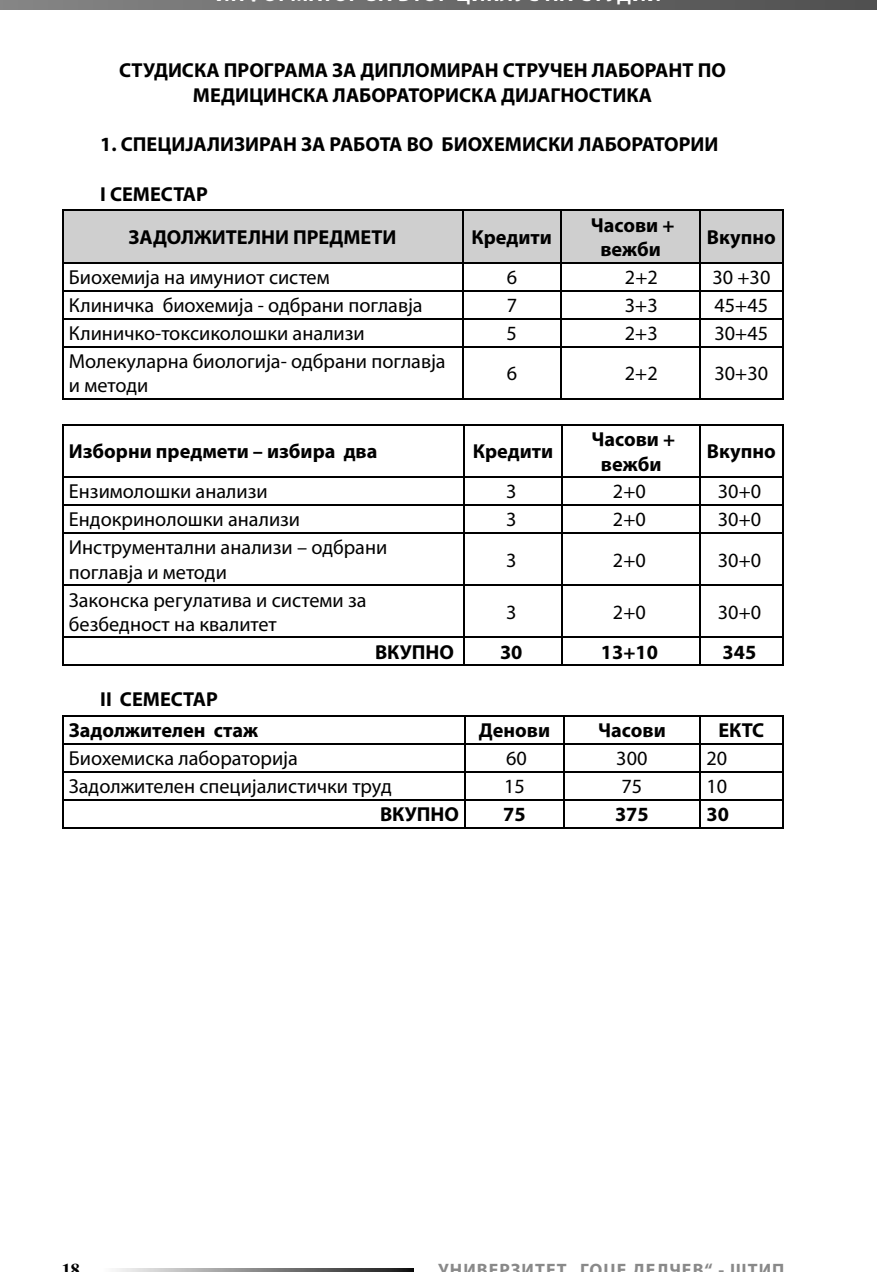
<style>
.page{position:relative;width:877px;height:1272px;background:#fff}
.page>*{position:absolute;margin:0;border:0;box-sizing:border-box;transform-origin:0 0}
.t1{font:20.25px/24.3px "Myriad Pro";color:#000}
.t2{font:700 20.25px/24.3px "Myriad Pro";color:#000;text-align:center}
.t3{font:700 18px "Myriad Pro";letter-spacing:.06em;color:#898989}
.t4{font:700 18px "Times";color:#000}
</style>
<div class="page">
<svg style="left:0;top:0;width:876px;height:10px;background:#6a6a6a"></svg>
<svg style="left:116px;top:1269px;width:297px;height:3px"></svg>
<hr style="left:62px;top:346px;width:721px;height:1px;background:#000">
<hr style="left:62px;top:398px;width:721px;height:1px;background:#000">
<hr style="left:62px;top:347px;width:1px;height:51px;background:#000">
<svg style="left:62px;top:210px;width:721px;height:136px"></svg>
<hr style="left:462px;top:347px;width:1px;height:51px;background:#000">
<hr style="left:560px;top:347px;width:1px;height:51px;background:#000">
<hr style="left:699px;top:347px;width:1px;height:51px;background:#000">
<hr style="left:782px;top:347px;width:1px;height:51px;background:#000">
<hr style="left:62px;top:424px;width:721px;height:1px;background:#000">
<hr style="left:62px;top:476px;width:721px;height:1px;background:#000">
<hr style="left:62px;top:504px;width:721px;height:1px;background:#000">
<hr style="left:62px;top:532px;width:721px;height:1px;background:#000">
<hr style="left:62px;top:584px;width:721px;height:2px;background:#000">
<hr style="left:62px;top:637px;width:721px;height:1px;background:#000">
<hr style="left:62px;top:665px;width:721px;height:1px;background:#000">
<hr style="left:62px;top:425px;width:1px;height:51px;background:#000">
<svg style="left:62px;top:477px;width:1px;height:55px"></svg>
<hr style="left:62px;top:533px;width:1px;height:51px;background:#000">
<hr style="left:62px;top:586px;width:1px;height:51px;background:#000">
<svg style="left:62px;top:638px;width:1px;height:27px"></svg>
<hr style="left:463px;top:425px;width:1px;height:51px;background:#000">
<hr style="left:561px;top:425px;width:2px;height:51px;background:#000">
<hr style="left:699px;top:425px;width:1px;height:51px;background:#000">
<hr style="left:782px;top:425px;width:1px;height:51px;background:#000">
<hr style="left:561px;top:477px;width:2px;height:27px;background:#000">
<svg style="left:463px;top:477px;width:1px;height:55px"></svg>
<hr style="left:561px;top:505px;width:2px;height:27px;background:#000">
<svg style="left:699px;top:477px;width:1px;height:55px"></svg>
<svg style="left:782px;top:477px;width:1px;height:55px"></svg>
<hr style="left:463px;top:533px;width:1px;height:51px;background:#000">
<hr style="left:561px;top:533px;width:2px;height:51px;background:#000">
<hr style="left:699px;top:533px;width:1px;height:51px;background:#000">
<hr style="left:782px;top:533px;width:1px;height:51px;background:#000">
<hr style="left:463px;top:586px;width:1px;height:51px;background:#000">
<hr style="left:561px;top:586px;width:2px;height:51px;background:#000">
<hr style="left:699px;top:586px;width:1px;height:51px;background:#000">
<hr style="left:782px;top:586px;width:1px;height:51px;background:#000">
<svg style="left:463px;top:638px;width:1px;height:27px"></svg>
<hr style="left:561px;top:638px;width:2px;height:27px;background:#000">
<svg style="left:699px;top:638px;width:1px;height:27px"></svg>
<svg style="left:782px;top:638px;width:1px;height:27px"></svg>
<hr style="left:62px;top:715px;width:721px;height:1px;background:#000">
<hr style="left:62px;top:743px;width:721px;height:1px;background:#000">
<hr style="left:62px;top:771px;width:721px;height:1px;background:#000">
<hr style="left:62px;top:799px;width:721px;height:1px;background:#000">
<hr style="left:62px;top:827px;width:721px;height:1px;background:#000">
<hr style="left:464px;top:716px;width:2px;height:27px;background:#000">
<hr style="left:464px;top:744px;width:2px;height:27px;background:#000">
<hr style="left:464px;top:772px;width:2px;height:27px;background:#000">
<svg style="left:62px;top:716px;width:1px;height:111px"></svg>
<hr style="left:464px;top:800px;width:2px;height:27px;background:#000">
<svg style="left:563px;top:716px;width:1px;height:111px"></svg>
<svg style="left:699px;top:716px;width:1px;height:111px"></svg>
<svg style="left:782px;top:716px;width:1px;height:111px"></svg>
<p class="t2" style="left:119px;top:59px;width:608px">СТУДИСКА ПРОГРАМА ЗА ДИПЛОМИРАН СТРУЧЕН ЛАБОРАНТ ПО<br>МЕДИЦИНСКА ЛАБОРАТОРИСКА ДИЈАГНОСТИКА</p>
<p class="t2" style="left:100px;top:134px;width:619px">1. СПЕЦИЈАЛИЗИРАН ЗА РАБОТА ВО БИОХЕМИСКИ ЛАБОРАТОРИИ</p>
<p class="t2" style="left:128px;top:174px;width:269px;line-height:43.2px;text-align:left;text-indent:-28px">I СЕМЕСТАР<br>ЗАДОЛЖИТЕЛНИ ПРЕДМЕТИ</p>
<p class="t2" style="left:590px;top:214px;width:85px">Часови + вежби</p>
<p class="t2" style="left:706px;top:227px;width:70px">Вкупно</p>
<p class="t2" style="left:471px;top:227px;width:82px">Кредити</p>
<p class="t1" style="left:69px;top:267px;width:262px">Биохемија на имуниот систем</p>
<p class="t1" style="left:506px;top:267px;width:12px">6</p>
<p class="t1" style="left:625px;top:267px;width:34px">2+2</p>
<p class="t1" style="left:712px;top:267px;width:59px">30 +30</p>
<p class="t1" style="left:69px;top:295px;width:355px">Клиничка биохемија - одбрани поглавја</p>
<p class="t1" style="left:506px;top:295px;width:12px">7</p>
<p class="t1" style="left:625px;top:295px;width:34px">3+3</p>
<p class="t1" style="left:714px;top:295px;width:55px">45+45</p>
<p class="t1" style="left:69px;top:322px;width:297px">Клиничко-токсиколошки анализи</p>
<p class="t1" style="left:506px;top:322px;width:12px">5</p>
<p class="t1" style="left:624px;top:322px;width:34px">2+3</p>
<p class="t1" style="left:714px;top:322px;width:55px">30+45</p>
<p class="t1" style="left:69px;top:350px;width:378px">Молекуларна биологија- одбрани поглавја и методи</p>
<p class="t1" style="left:506px;top:363px;width:12px">6</p>
<p class="t1" style="left:625px;top:363px;width:34px">2+2</p>
<p class="t1" style="left:714px;top:363px;width:55px">30+30</p>
<p class="t2" style="left:69px;top:441px;width:310px">Изборни предмети – избира два</p>
<p class="t2" style="left:472px;top:441px;width:82px">Кредити</p>
<p class="t2" style="left:591px;top:429px;width:85px">Часови + вежби</p>
<p class="t2" style="left:706px;top:441px;width:70px">Вкупно</p>
<p class="t1" style="left:69px;top:481px;width:200px">Ензимолошки анализи</p>
<p class="t1" style="left:506px;top:481px;width:12px">3</p>
<p class="t1" style="left:613px;top:481px;width:34px">2+0</p>
<p class="t1" style="left:717px;top:481px;width:45px">30+0</p>
<p class="t1" style="left:69px;top:509px;width:233px">Ендокринолошки анализи</p>
<p class="t1" style="left:506px;top:509px;width:12px">3</p>
<p class="t1" style="left:613px;top:509px;width:34px">2+0</p>
<p class="t1" style="left:717px;top:509px;width:45px">30+0</p>
<p class="t1" style="left:69px;top:537px;width:320px">Инструментални анализи – одбрани поглавја и методи</p>
<p class="t1" style="left:506px;top:549px;width:12px">3</p>
<p class="t1" style="left:613px;top:549px;width:34px">2+0</p>
<p class="t1" style="left:717px;top:549px;width:45px">30+0</p>
<p class="t1" style="left:69px;top:589px;width:299px">Законска регулатива и системи за безбедност на квалитет</p>
<p class="t1" style="left:506px;top:601px;width:12px">3</p>
<p class="t1" style="left:613px;top:601px;width:34px">2+0</p>
<p class="t1" style="left:717px;top:601px;width:45px">30+0</p>
<p class="t2" style="left:375px;top:641px;width:80px">ВКУПНО</p>
<p class="t2" style="left:500px;top:641px;width:24px">30</p>
<p class="t2" style="left:600px;top:641px;width:59px">13+10</p>
<p class="t2" style="left:722px;top:641px;width:35px">345</p>
<p class="t2" style="left:69px;top:685px;width:190px;line-height:31.1px">II СЕМЕСТАР<br>Задолжителен стаж</p>
<p class="t2" style="left:479px;top:720px;width:73px">Денови</p>
<p class="t2" style="left:598px;top:720px;width:69px">Часови</p>
<p class="t2" style="left:718px;top:720px;width:47px">ЕКТС</p>
<p class="t1" style="left:69px;top:748px;width:230px">Биохемиска лабораторија</p>
<p class="t1" style="left:506px;top:748px;width:22px">60</p>
<p class="t1" style="left:616px;top:748px;width:33px">300</p>
<p class="t1" style="left:706px;top:748px;width:22px">20</p>
<p class="t1" style="left:69px;top:776px;width:324px">Задолжителен специјалистички труд</p>
<p class="t1" style="left:504px;top:776px;width:22px">15</p>
<p class="t1" style="left:621px;top:776px;width:22px">75</p>
<p class="t1" style="left:706px;top:776px;width:22px">10</p>
<p class="t2" style="left:380px;top:804px;width:80px">ВКУПНО</p>
<p class="t2" style="left:503px;top:804px;width:24px">75</p>
<p class="t2" style="left:615px;top:804px;width:35px">375</p>
<p class="t2" style="left:706px;top:804px;width:24px">30</p>
<p class="t4" style="left:62px;top:1262px;width:19px">18</p>
<p class="t3" style="left:438px;top:1263px;width:347px">УНИВЕРЗИТЕТ ГОЦЕ ДЕЛЧЕВ“ - ШТИП</p>
</div>
